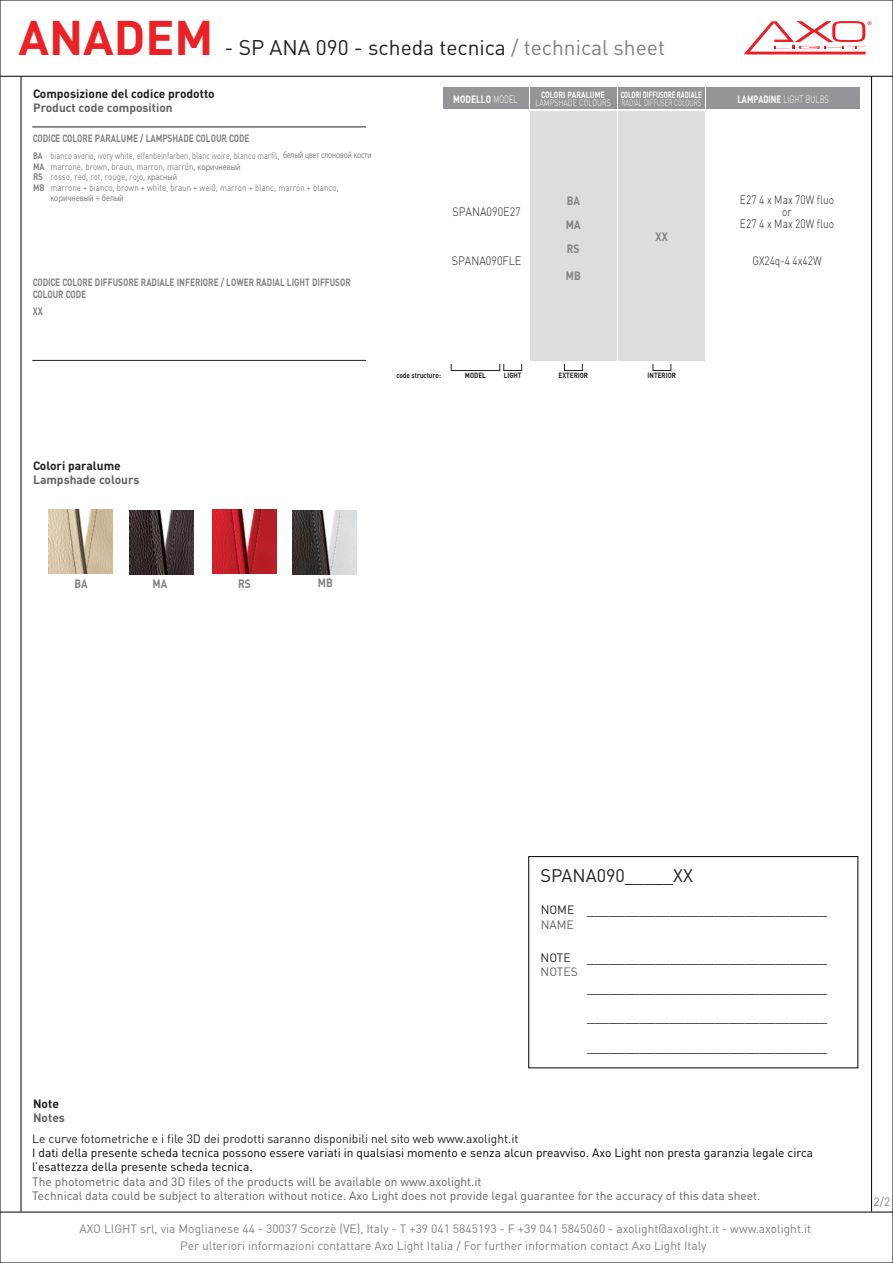
<style>
.page{position:relative;width:893px;height:1263px;background:#fff}
.page>*{position:absolute;margin:0;border:0;box-sizing:border-box;transform-origin:0 0}
.t1{font:700 48px "DIN";color:#eb2225}
.t2{font:21px "DIN";color:#231f20}
.t3{font:18px "DIN";color:#231f20}
.t4{font:15px/29.5px "Myriad Pro";color:#231f20;text-align:justify}
.t5{font:12px "DIN";color:#7e8083}
.t6{font:12px/14.4px "DIN";color:#616366}
.t7{font:12px/14.4px "DIN";color:#000}
.t8{font:12px "DIN";color:#231f20}
.t9{font:700 12px "DIN";color:#231f20}
.t10{font:300 12px/12.3px "DIN";color:#231f20;text-align:center;scale:.85 1}
.t11{font:700 12px "DIN";color:#616366}
.t12{font:300 12px "DIN";color:#231f20;scale:.9 1}
.t13{font:700 12px/24px "DIN";color:#808285;text-align:justify;scale:.85 1}
.t14{font:700 10.5px/11.1px "DIN";color:#808285;scale:.79 1}
.t15{font:300 10.5px "DIN";color:#fff;scale:.7 1}
.t16{font:700 10.5px "DIN";color:#fff;scale:.8 1}
.t17{font:9.3px/10.6px "DIN";color:#808285;scale:.79 1}
.t18{font:9.3px "Myriad Pro";color:#808285;scale:.85 1}
.t19{font:700 9px "DIN";color:#fff;scale:.68 1}
.t20{font:300 9px "DIN";color:#fff;scale:.68 1}
.t21{font:300 9px "DIN";color:#fff;scale:.8 1}
.t22{font:700 9px "DIN";color:#fff;scale:.8 1}
.t23{font:700 7.5px "DIN";color:#231f20;scale:.85 1}
.s1{color:#7e8083}
.s2{font-weight:300}
.s3{font-weight:700}
.s4{font-family:"Myriad Pro"}
</style>
<div class="page">
<svg style="left:744px;top:21px;width:127px;height:33px"></svg>
<hr style="left:871px;top:76px;width:1px;height:1136px;background:#000">
<hr style="left:0;top:1212px;width:893px;height:1px;background:#000">
<hr style="left:0;top:0;width:1px;height:1263px;background:#000">
<hr style="left:892px;top:0;width:1px;height:1263px;background:#000">
<hr style="left:0;top:0;width:893px;height:1px;background:#000">
<hr style="left:0;top:76px;width:893px;height:1px;background:#000">
<hr style="left:21px;top:77px;width:1px;height:1135px;background:#000">
<hr style="left:0;top:1262px;width:893px;height:1px;background:#000">
<div style="left:530px;top:88px;width:86px;height:21px;background:#939598"></div>
<div style="left:618px;top:88px;width:86px;height:21px;background:#939598"></div>
<div style="left:443px;top:88px;width:85px;height:21px;background:#939598"></div>
<div style="left:707px;top:88px;width:153px;height:21px;background:#939598"></div>
<div style="left:530px;top:111px;width:86px;height:250px;background:#dcdddf"></div>
<div style="left:618px;top:111px;width:87px;height:250px;background:#dcdddf"></div>
<div style="left:451px;top:364px;width:49px;height:7px;border:1px solid #231f20"></div>
<div style="left:503px;top:364px;width:19px;height:7px;border:1px solid #231f20"></div>
<div style="left:564px;top:364px;width:19px;height:7px;border:1px solid #231f20"></div>
<div style="left:653px;top:364px;width:18px;height:7px;border:1px solid #231f20"></div>
<hr style="left:32px;top:127px;width:334px;height:1px;background:#231f20">
<hr style="left:32px;top:360px;width:334px;height:1px;background:#231f20">
<div style="left:528px;top:856px;width:330px;height:212px;border:1px solid #000"></div>
<img style="left:130px;top:510px;width:63px;height:64px">
<img style="left:49px;top:510px;width:63px;height:63px">
<img style="left:293px;top:510px;width:64px;height:64px">
<img style="left:212px;top:510px;width:64px;height:63px">
<h1 class="t1" style="left:18px;top:5px;width:196px">ANADEM</h1>
<h2 class="t2" style="left:225px;top:33px;width:442px">- SP ANA 090 - scheda tecnica <span class="s1">/ technical sheet</span></h2>
<p class="t9" style="left:33px;top:85px;width:183px">Composizione del codice prodotto</p>
<p class="t11" style="left:33px;top:100px;width:141px">Product code composition</p>
<p class="t16" style="left:453px;top:92px;width:82px">MODELLO <span class="s2">MODEL</span></p>
<p class="t22" style="left:541px;top:89px;width:81px">COLORI PARALUME</p>
<p class="t21" style="left:535px;top:97px;width:96px">LAMPSHADE COLOURS</p>
<p class="t19" style="left:621px;top:89px;width:121px">COLORI DIFFUSORE RADIALE</p>
<p class="t20" style="left:622px;top:97px;width:119px">RADIAL DIFFUSER COLOURS</p>
<p class="t14" style="left:33px;top:132px;width:276px">CODICE COLORE PARALUME / LAMPSHADE COLOUR CODE</p>
<p class="t17" style="left:33px;top:150px;width:430px"><span class="s3">BA</span> bianco avorio, ivory white, elfenbeinfarben, blanc ivoire, blanco marfil, <span class="s4">белый цвет слоновой кости </span><span class="s3">MA</span> marrone, brown, braun, marron, marrón, <span class="s4">коричневый<br></span><span class="s3">RS</span> rosso, red, rot, rouge, rojo, <span class="s4">красный<br></span><span class="s3">MB</span> marrone + bianco, brown + white, braun + weiß, marron + blanc, marrón + blanco,</p>
<p class="t18" style="left:51px;top:192px;width:88px">коричневый + белый</p>
<p class="t14" style="left:33px;top:277px;width:404px">CODICE COLORE DIFFUSORE RADIALE INFERIORE / LOWER RADIAL LIGHT DIFFUSOR<br>COLOUR CODE</p>
<p class="t14" style="left:33px;top:305px;width:14px">XX</p>
<p class="t12" style="left:452px;top:204px;width:77px">SPANA090E27</p>
<p class="t12" style="left:452px;top:252px;width:79px">SPANA090FLE</p>
<p class="t13" style="left:566px;top:188px;width:19px">BA MA RS</p>
<p class="t13" style="left:566px;top:263px;width:19px">MB</p>
<p class="t13" style="left:656px;top:224px;width:16px">XX</p>
<p class="t23" style="left:396px;top:370px;width:54px">code structure:</p>
<p class="t23" style="left:465px;top:370px;width:26px">MODEL</p>
<p class="t23" style="left:504px;top:370px;width:22px">LIGHT</p>
<p class="t23" style="left:558px;top:370px;width:36px">EXTERIOR</p>
<p class="t23" style="left:648px;top:370px;width:35px">INTERIOR</p>
<p class="t9" style="left:33px;top:458px;width:89px">Colori paralume</p>
<p class="t11" style="left:33px;top:472px;width:108px">Lampshade colours</p>
<p class="t15" style="left:737px;top:92px;width:132px"><span class="s3">LAMPADINE</span> LIGHT BULBS</p>
<p class="t10" style="left:740px;top:193px;width:112px">E27 4 x Max 70W fluo or<br>E27 4 x Max 20W fluo</p>
<p class="t10" style="left:752px;top:254px;width:83px">GX24q-4 4x42W</p>
<p class="t13" style="left:75px;top:571px;width:17px">BA</p>
<p class="t13" style="left:152px;top:571px;width:19px">MA</p>
<p class="t13" style="left:238px;top:571px;width:16px">RS</p>
<p class="t13" style="left:318px;top:571px;width:19px">MB</p>
<h3 class="t3" style="left:541px;top:864px;width:154px">SPANA090_____XX</h3>
<p class="t8" style="left:541px;top:902px;width:35px">NOME</p>
<p class="t6" style="left:541px;top:916px;width:35px">NAME</p>
<h3 class="t4" style="left:587px;top:895px;width:241px">________________________________</h3>
<p class="t9" style="left:33px;top:1095px;width:27px">Note</p>
<p class="t11" style="left:33px;top:1110px;width:33px">Notes</p>
<p class="t8" style="left:541px;top:949px;width:32px">NOTE</p>
<p class="t6" style="left:541px;top:964px;width:39px">NOTES</p>
<h3 class="t4" style="left:587px;top:943px;width:241px">________________________________ ________________________________ ________________________________ ________________________________</h3>
<p class="t8" style="left:32px;top:1130px;width:488px">Le curve fotometriche e i file 3D dei prodotti saranno disponibili nel sito web www.axolight.it</p>
<p class="t7" style="left:32px;top:1145px;width:782px">I dati della presente scheda tecnica possono essere variati in qualsiasi momento e senza alcun preavviso. Axo Light non presta garanzia legale circa l’esattezza della presente scheda tecnica.</p>
<p class="t6" style="left:32px;top:1174px;width:730px">The photometric data and 3D files of the products will be available on www.axolight.it<br>Technical data could be subject to alteration without notice. Axo Light does not provide legal guarantee for the accuracy of this data sheet.</p>
<p class="t5" style="left:79px;top:1220px;width:733px">AXO LIGHT srl, via Moglianese 44 - 30037 Scorzè (VE), Italy - T +39 041 5845193 - F +39 041 5845060 - axolight@axolight.it - www.axolight.it</p>
<p class="t5" style="left:180px;top:1237px;width:528px">Per ulteriori informazioni contattare Axo Light Italia / For further information contact Axo Light Italy</p>
<p class="t5" style="left:873px;top:1193px;width:18px">2/2</p>
</div>
